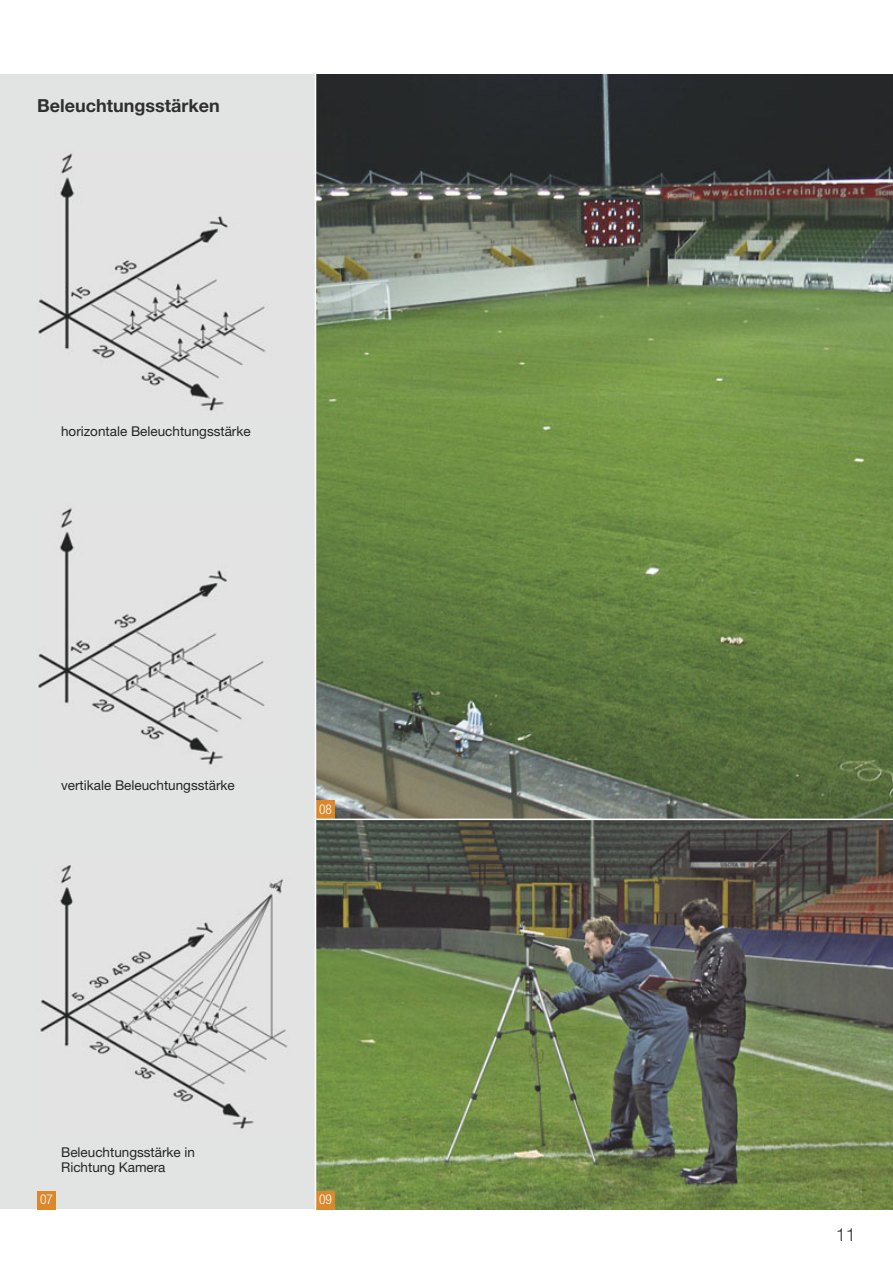
<style>
.page{position:relative;width:893px;height:1263px;background:#fff}
.page>*{position:absolute;margin:0;border:0;box-sizing:border-box;transform-origin:0 0}
.t1{font:700 18px "Helvetica Neue";color:#2f2f2e}
.t2{font:300 18px "Helvetica Neue";color:#2f2f2e}
.t3{font:13.5px/15px "Helvetica Neue";color:#232424}
.t4{font:300 condensed 13.5px "Helvetica Neue";color:#fff}
</style>
<div class="page">
<div style="left:0;top:74px;width:316px;height:1135px;background:#e2e3e3"></div>
<img style="left:316px;top:820px;width:577px;height:389px">
<img style="left:37px;top:153px;width:229px;height:258px">
<img style="left:40px;top:865px;width:248px;height:264px">
<img style="left:38px;top:508px;width:227px;height:257px">
<div style="left:37px;top:1191px;width:19px;height:18px;background:#d9882b"></div>
<svg style="left:316px;top:74px;width:577px;height:745px;background:#63774b"></svg>
<div style="left:316px;top:800px;width:19px;height:19px;background:#d9882b"></div>
<div style="left:316px;top:1191px;width:19px;height:18px;background:#d9882b"></div>
<hr style="left:315px;top:65px;width:1px;height:1167px;background:#fff">
<h1 class="t1" style="left:37px;top:99px;width:184px">Beleuchtungsstärken</h1>
<p class="t3" style="left:61px;top:425px;width:191px">horizontale Beleuchtungsstärke</p>
<p class="t3" style="left:61px;top:779px;width:175px">vertikale Beleuchtungsstärke</p>
<p class="t4" style="left:319px;top:804px;width:14px">08</p>
<p class="t4" style="left:40px;top:1195px;width:14px">07</p>
<p class="t3" style="left:61px;top:1146px;width:135px">Beleuchtungsstärke in<br>Richtung Kamera</p>
<p class="t4" style="left:319px;top:1195px;width:14px">09</p>
<h1 class="t2" style="left:836px;top:1228px;width:21px">11</h1>
</div>
